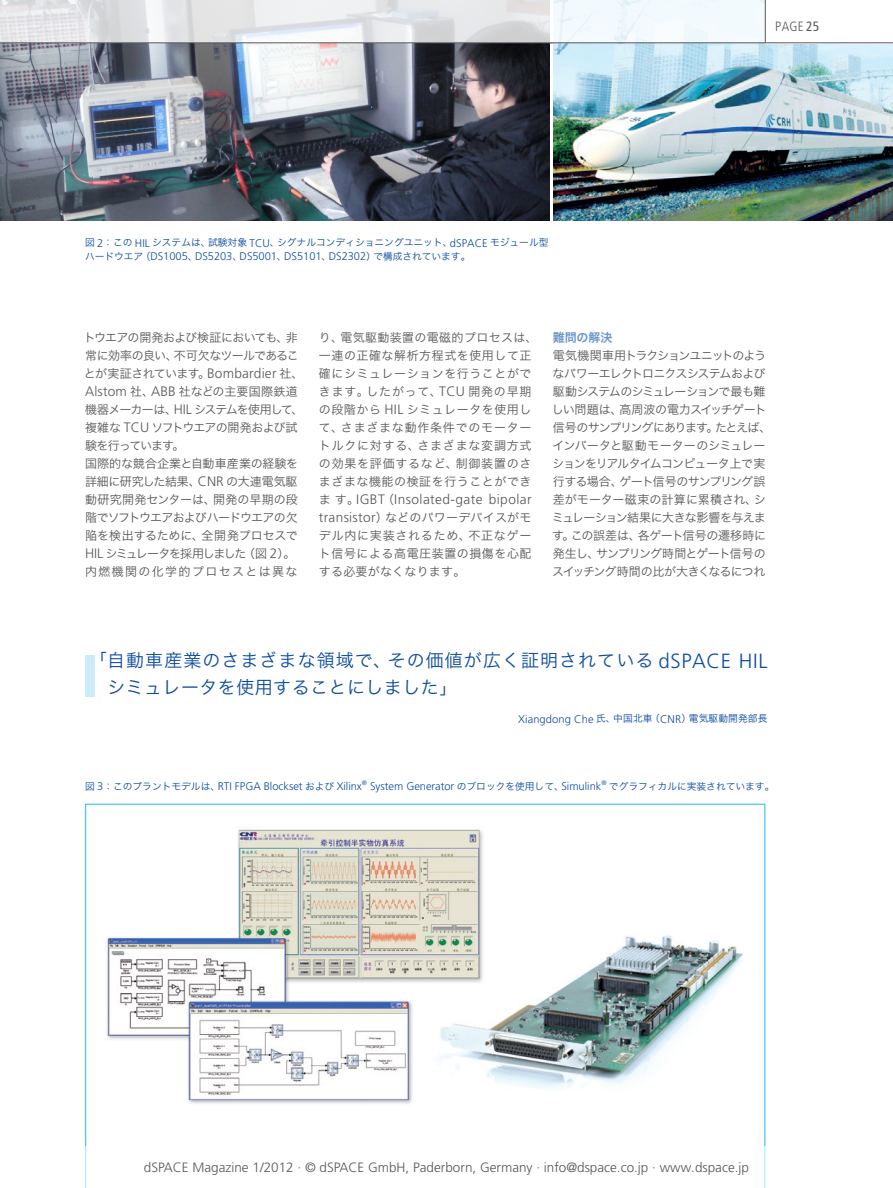
<style>
.page{position:relative;width:893px;height:1188px;background:#fff}
.page>*{position:absolute;margin:0;border:0;box-sizing:border-box;transform-origin:0 0}
.HL_14_18_light_c100m{font:18px/27px "Hira Kaku Pro W3";letter-spacing:.06em;color:#0d4da1}
.copy_9_12_light_80k{font:300 13.65px "Frutiger LT Pro";letter-spacing:.03em;color:#57585a}
.t1{font:300 13.5px "Frutiger LT Pro";color:#57585a}
.t2{font:300 condensed 13.5px "Frutiger LT Pro";color:#57585a}
.copy_9_12_light_80k-2{font:12px/18px "Hira Kaku Pro W3";letter-spacing:-.055em;color:#57585a}
.copy_9_12_light_80k-3{font:12px/18px "Hira Kaku Pro W3";letter-spacing:-.01em;color:#57585a;text-align:justify}
.copy_9_12_light_80k-4{font:12px/18px "Hira Kaku Pro W3";letter-spacing:.045em;color:#57585a}
.copy_9_12_light_80k-5{font:12px/18px "Hira Kaku Pro W3";letter-spacing:-.06em;color:#57585a}
.copy_9_12_light_80k-6{font:12px "Hira Kaku Pro W3";letter-spacing:.115em;color:#57585a}
.HL_9_12_bold_60-35-0{font:12px "Hira Kaku Pro W6";letter-spacing:-.01em;color:#6892cc}
.BU_7_5_9_light_itali{font:300 11.1px "Frutiger LT Pro";color:#0d4da1}
.BU_7_5_9_light_itali-2{font:9.75px "Hira Kaku Pro W3";color:#0d4da1}
.AUTOR_7_5_13_lg_it{font:9.75px "Hira Kaku Pro W3";letter-spacing:.01em;color:#0d4da1}
.s1{font-weight:400}
.s2{font-family:"Frutiger LT Pro";font-weight:300;font-size:11.1px}
.s3{font-family:"Hira Kaku Pro W3";font-weight:400;font-size:9.75px}
.s4{font-family:"Frutiger LT Pro";font-weight:300;font-size:13.65px}
.s5{font-family:"Hira Kaku Pro W3";font-weight:400;font-size:12px}
.s6{font-family:"Frutiger LT Pro";font-weight:300;font-size:20.55px}
</style>
<div class="page">
<img style="left:0;top:44px;width:549px;height:176px">
<img style="left:553px;top:44px;width:340px;height:176px">
<svg style="left:0;top:0;width:765px;height:43px"></svg>
<hr style="left:0;top:43px;width:893px;height:1px;background:#57585a">
<hr style="left:765px;top:0;width:1px;height:43px;background:#57585a">
<div style="left:85px;top:655px;width:9px;height:42px;background:#ccecfb"></div>
<svg style="left:85px;top:804px;width:680px;height:342px"></svg>
<img style="left:414px;top:917px;width:340px;height:180px">
<p class="t2" style="left:775px;top:18px;width:46px">PAGE <span class="s1">25</span></p>
<p class="BU_7_5_9_light_itali-2" style="left:85px;top:234px;width:465px">図 <span class="s2">2</span>：この <span class="s2">HIL</span> システムは、試験対象 <span class="s2">TCU</span>、シグナルコンディショニングユニット、<span class="s2">dSPACE</span> モジュール型</p>
<p class="BU_7_5_9_light_itali" style="left:85px;top:250px;width:387px"><span class="s3">ハードウエア（</span>DS1005<span class="s3">、</span>DS5203<span class="s3">、</span>DS5001<span class="s3">、</span>DS5101<span class="s3">、</span>DS2302<span class="s3">）で構成されています。</span></p>
<p class="copy_9_12_light_80k-5" style="left:84px;top:328px;width:221px">トウエアの開発および検証においても、非常に効率の良い、不可欠なツールであることが実証されています。<span class="s4">Bombardier</span> 社、<br><span class="s4">Alstom</span> 社、<span class="s4">ABB</span> 社などの主要国際鉄道機器メーカーは、<span class="s4">HIL</span> システムを使用して、複雑な <span class="s4">TCU</span> ソフトウエアの開発および試験を行っています。</p>
<p class="copy_9_12_light_80k-3" style="left:85px;top:454px;width:215px">国際的な競合企業と自動車産業の経験を詳細に研究した結果、<span class="s4">CNR</span> の大連電気駆動研究開発センターは、開発の早期の段階でソフトウエアおよびハードウエアの欠陥を検出するために、全開発プロセスで<span class="s4">HIL</span> シミュレータを採用しました（図 <span class="s4">2</span>）。</p>
<p class="copy_9_12_light_80k-6" style="left:85px;top:561px;width:214px">内燃機関の化学的プロセスとは異な</p>
<p class="copy_9_12_light_80k-4" style="left:319px;top:328px;width:220px">り、電気駆動装置の電磁的プロセスは、一連の正確な解析方程式を使用して正確にシミュレーションを行うことができます。したがって、<span class="s4">TCU</span> 開発の早期の段階から <span class="s4">HIL</span> シミュレータを使用して、さまざまな動作条件でのモータートルクに対する、さまざまな変調方式の効果を評価するなど、制御装置のさまざまな機能の検証を行うことができ</p>
<p class="copy_9_12_light_80k" style="left:319px;top:492px;width:214px"><span class="s5">ます。</span>IGBT<span class="s5">（</span>Insolated-gate bipolar</p>
<p class="copy_9_12_light_80k-3" style="left:319px;top:508px;width:214px"><span class="s4">transistor</span>）などのパワーデバイスがモデル内に実装されるため、不正なゲート信号による高電圧装置の損傷を心配する必要がなくなります。</p>
<p class="HL_9_12_bold_60-35-0" style="left:553px;top:327px;width:61px">難問の解決</p>
<p class="copy_9_12_light_80k-2" style="left:552px;top:346px;width:221px">電気機関車用トラクションユニットのようなパワーエレクトロニクスシステムおよび駆動システムのシミュレーションで最も難しい問題は、高周波の電力スイッチゲート信号のサンプリングにあります。たとえば、インバータと駆動モーターのシミュレーションをリアルタイムコンピュータ上で実行する場合、ゲート信号のサンプリング誤差がモーター磁束の計算に累積され、シミュレーション結果に大きな影響を与えます。この誤差は、各ゲート信号の遷移時に発生し、サンプリング時間とゲート信号のスイッチング時間の比が大きくなるにつれ</p>
<p class="HL_14_18_light_c100m" style="left:107px;top:646px;width:662px;text-indent:-18px">「自動車産業のさまざまな領域で、その価値が広く証明されている <span class="s6">dSPACE HIL</span>シミュレータを使用することにしました」</p>
<p class="AUTOR_7_5_13_lg_it" style="left:518px;top:710px;width:251px"><span class="s2">Xiangdong Che</span> 氏、中国北車（<span class="s2">CNR</span>）電気駆動開発部長</p>
<p class="BU_7_5_9_light_itali" style="left:85px;top:780px;width:523px"><span class="s3">図</span> 3<span class="s3">：このプラントモデルは、</span>RTI FPGA Blockset <span class="s3">および</span> Xilinx<sup>®</sup> System Generator <span class="s3">のブロックを使用して、</span>Simulink<sup>®</sup></p>
<p class="BU_7_5_9_light_itali-2" style="left:609px;top:778px;width:167px">でグラフィカルに実装されています。</p>
<p class="t1" style="left:144px;top:1159px;width:607px">dSPACE Magazine 1/2012 · © dSPACE GmbH, Paderborn, Germany · info@dspace.co.jp · www.dspace.jp</p>
</div>
